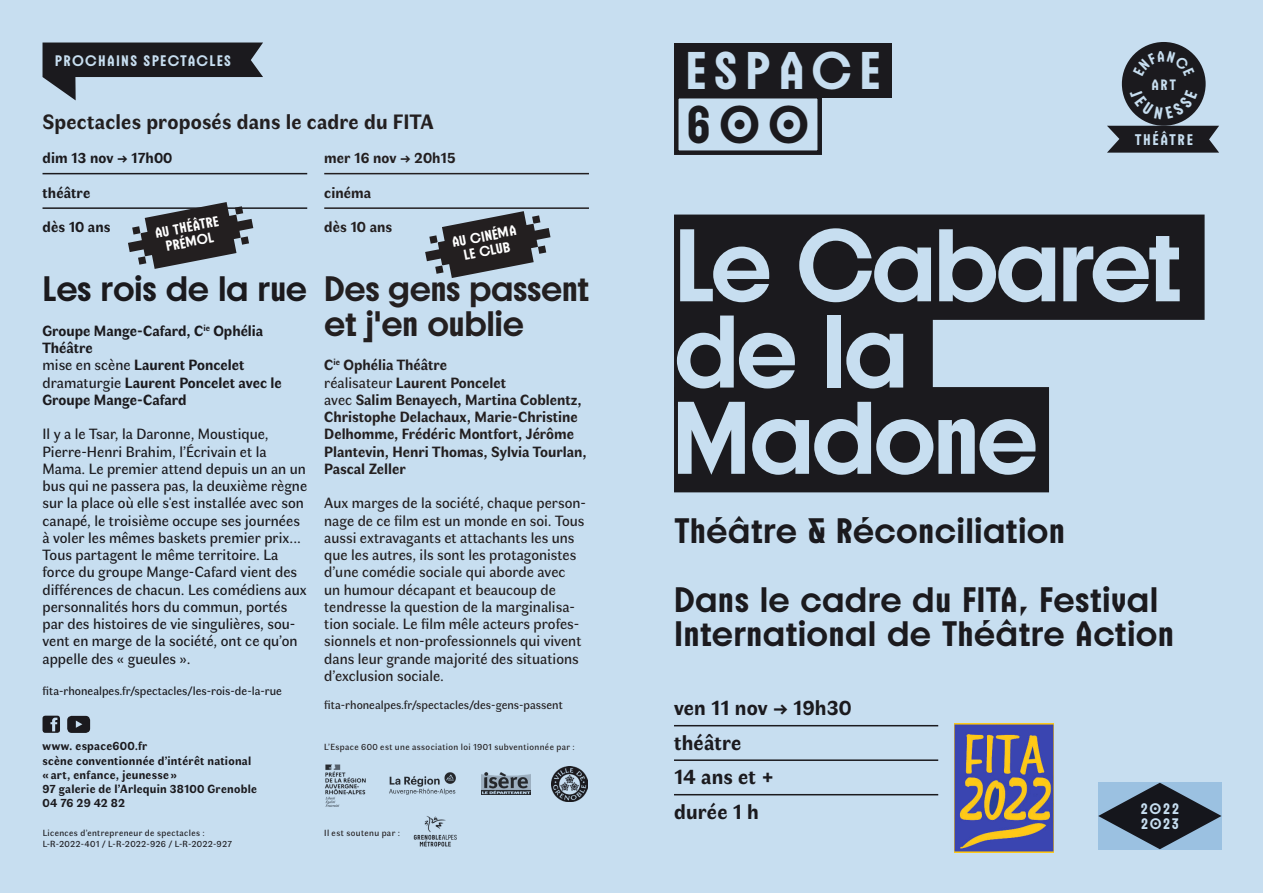
<style>
.page{position:relative;width:1263px;height:893px;background:#c7def0}
.page>*{position:absolute;margin:0;border:0;box-sizing:border-box;transform-origin:0 0}
.t1{font:700 condensed 96px/86.2px "Pneu";letter-spacing:-.035em;color:#fff}
.t2{font:700 condensed 49.35px "Pneu";letter-spacing:.15em;color:#fff}
.t3{font:700 condensed 49.35px "Pneu";color:#231f20}
._02_-_titre_prochain{font:700 condensed 33px/69px "Pneu";letter-spacing:.005em;color:#231f20}
._02_-_titre_prochain-2{font:700 condensed 33px/34.5px "Pneu";letter-spacing:-.015em;color:#231f20}
._03_-_date___horaire{font:700 21px/34.5px "Faune Text";letter-spacing:.01em;color:#231f20}
._03-_Compagnie__mise{font:15px/17.2px "Faune Text";color:#231f20}
._03-_Compagnie__mise-2{font:700 15px/17.2px "Faune Text";color:#231f20}
._01_-_Date___horaire{font:700 15px "Faune Text";letter-spacing:.005em;color:#231f20}
._02_-_genre___âge{font:700 15px "Faune Text";letter-spacing:.005em;color:#231f20}
.t4{font:700 condensed 14.4px "Pneu";letter-spacing:.105em;color:#fff}
.t5{font:700 condensed 14.25px/15px "Pneu";letter-spacing:.09em;color:#fff}
.t6{font:700 condensed 13.95px "Pneu";color:#fff}
.t7{font:700 condensed 13.5px/15px "Pneu";color:#fff;text-align:center}
.t8{font:700 12px/14.2px "Faune Text";letter-spacing:.025em;color:#231f20}
._03-_Compagnie__mise-3{font:12px "Faune Text";color:#231f20}
.t9{font:9px/10.5px "Faune Text";letter-spacing:.04em;color:#231f20}
.s1{font-weight:400}
</style>
<div class="page">
<svg style="left:1107px;top:126px;width:112px;height:27px"></svg>
<div style="left:1122px;top:42px;width:83px;height:84px;background:#1b1a1e;border-radius:50%"></div>
<div style="left:674px;top:94px;width:148px;height:61px;border:4px solid #231f20"></div>
<div style="left:674px;top:44px;width:217px;height:54px;background:#1b1a1e"></div>
<div style="left:674px;top:215px;width:530px;height:105px;background:#1b1a1e"></div>
<div style="left:674px;top:301px;width:259px;height:105px;background:#1b1a1e"></div>
<div style="left:674px;top:387px;width:375px;height:105px;background:#1b1a1e"></div>
<hr style="left:674px;top:725px;width:264px;height:1px;background:#231f20">
<hr style="left:674px;top:759px;width:264px;height:2px;background:#231f20">
<hr style="left:674px;top:794px;width:264px;height:1px;background:#231f20">
<svg style="left:67px;top:716px;width:23px;height:17px"></svg>
<svg style="left:43px;top:716px;width:17px;height:17px"></svg>
<hr style="left:43px;top:173px;width:264px;height:1px;background:#231f20">
<hr style="left:43px;top:207px;width:264px;height:2px;background:#231f20">
<svg style="left:1098px;top:783px;width:123px;height:66px"></svg>
<img style="left:389px;top:772px;width:67px;height:23px">
<img style="left:552px;top:766px;width:35px;height:35px">
<img style="left:481px;top:773px;width:50px;height:21px">
<img style="left:325px;top:764px;width:41px;height:43px">
<img style="left:413px;top:816px;width:44px;height:31px">
<svg style="left:43px;top:43px;width:220px;height:57px"></svg>
<hr style="left:324px;top:173px;width:265px;height:1px;background:#231f20">
<hr style="left:324px;top:207px;width:265px;height:2px;background:#231f20">
<img style="left:955px;top:723px;width:98px;height:129px">
<svg style="left:425px;top:211px;width:125px;height:67px"></svg>
<svg style="left:128px;top:202px;width:125px;height:67px"></svg>
<svg style="left:1130px;top:109px;width:67px;height:10px"></svg>
<svg style="left:1133px;top:50px;width:61px;height:6px"></svg>
<p class="t5" style="left:55px;top:52px;width:178px">PROCHAINS SPECTACLES</p>
<p class="_03_-_date___horaire" style="left:43px;top:103px;width:393px">Spectacles proposés dans le cadre du FITA</p>
<p class="_03-_Compagnie__mise-2" style="left:43px;top:149px;width:131px">dim 13 nov → 17h00</p>
<p class="_03-_Compagnie__mise-2" style="left:43px;top:183px;width:49px">théâtre</p>
<p class="_03-_Compagnie__mise-2" style="left:43px;top:218px;width:69px">dès 10 ans</p>
<p class="t7" style="left:154px;top:225px;width:66px;rotate:-11deg">AU THÉÂTRE<br>PRÉMOL</p>
<h3 class="_02_-_titre_prochain-2" style="left:43px;top:270px;width:266px">Les rois de la rue</h3>
<p class="_03-_Compagnie__mise-2" style="left:43px;top:321px;width:241px">Groupe Mange-Cafard, C<sup>ie</sup> Ophélia<br>Théâtre<br><span class="s1">mise en scène</span> Laurent Poncelet <span class="s1">dramaturgie</span> Laurent Poncelet avec le<br>Groupe Mange-Cafard</p>
<p class="_03-_Compagnie__mise" style="left:43px;top:425px;width:266px">Il y a le Tsar, la Daronne, Moustique, Pierre-Henri Brahim, l’Écrivain et la Mama. Le premier attend depuis un an un bus qui ne passera pas, la deuxième règne sur la place où elle s'est installée avec son canapé, le troisième occupe ses journées à voler les mêmes baskets premier prix...<br>Tous partagent le même territoire. La force du groupe Mange-Cafard vient des différences de chacun. Les comédiens aux personnalités hors du commun, portés par des histoires de vie singulières, sou&shy;vent en marge de la société, ont ce qu’on appelle des « gueules ».</p>
<p class="_03-_Compagnie__mise-3" style="left:43px;top:683px;width:241px">fita-rhonealpes.fr/spectacles/les-rois-de-la-rue</p>
<p class="t8" style="left:43px;top:738px;width:216px">www. espace600.fr<br>scène conventionnée d’intérêt national « art, enfance, jeunesse »<br>97 galerie de l’Arlequin 38100 Grenoble<br>04 76 29 42 82</p>
<p class="t9" style="left:43px;top:827px;width:191px">Licences d’entrepreneur de spectacles :<br>L-R-2022-401 / L-R-2022-926 / L-R-2022-927</p>
<p class="_01_-_Date___horaire" style="left:324px;top:148px;width:133px">mer 16 nov → 20h15</p>
<p class="_02_-_genre___âge" style="left:324px;top:182px;width:48px">cinéma</p>
<p class="_02_-_genre___âge" style="left:324px;top:217px;width:69px">dès 10 ans</p>
<p class="t7" style="left:451px;top:234px;width:67px;rotate:-11deg">AU CINÉMA<br>LE CLUB</p>
<p class="_02_-_titre_prochain-2" style="left:324px;top:270px;width:266px">Des gens passent et j'en oublie</p>
<p class="_03-_Compagnie__mise-2" style="left:324px;top:356px;width:124px">C<sup>ie</sup> Ophélia Théâtre</p>
<p class="_03-_Compagnie__mise-2" style="left:324px;top:373px;width:183px"><span class="s1">réalisateur</span> Laurent Poncelet</p>
<p class="_03-_Compagnie__mise-2" style="left:324px;top:390px;width:264px"><span class="s1">avec</span> Salim Benayech, Martina Coblentz, Christophe Delachaux, Marie-Christine Delhomme, Frédéric Montfort, Jérôme Plantevin, Henri Thomas, Sylvia Tourlan, Pascal Zeller</p>
<p class="_03-_Compagnie__mise" style="left:324px;top:494px;width:263px">Aux marges de la société, chaque person&shy;nage de ce film est un monde en soi. Tous aussi extravagants et attachants les uns que les autres, ils sont les protagonistes d’une comédie sociale qui aborde avec<br>un humour décapant et beaucoup de tendresse la question de la marginalisa&shy;tion sociale. Le film mêle acteurs profes&shy;sionnels et non-professionnels qui vivent dans leur grande majorité des situations d’exclusion sociale.</p>
<p class="_03-_Compagnie__mise-3" style="left:324px;top:697px;width:240px">fita-rhonealpes.fr/spectacles/des-gens-passent</p>
<p class="t9" style="left:324px;top:741px;width:252px">L’Espace 600 est une association loi 1901 subventionnée par :</p>
<p class="t9" style="left:324px;top:827px;width:77px">Il est soutenu par :</p>
<h2 class="t2" style="left:685px;top:37px;width:197px">ESPACE</h2>
<h2 class="t3" style="left:686px;top:91px;width:126px">600</h2>
<p class="t6" style="left:1151px;top:75px;width:26px">ART</p>
<p class="t4" style="left:1135px;top:130px;width:60px">THÉÂTRE</p>
<h1 class="t1" style="left:674px;top:217px;width:508px">Le Cabaret de la<br>Madone</h1>
<h3 class="_02_-_titre_prochain" style="left:674px;top:494px;width:486px">Théâtre &amp; Réconciliation<br>Dans le cadre du FITA, Festival</h3>
<h3 class="_02_-_titre_prochain" style="left:674px;top:598px;width:501px">International de Théâtre Action</h3>
<h3 class="_03_-_date___horaire" style="left:674px;top:690px;width:179px">ven 11 nov → 19h30 théâtre<br>14 ans et +<br>durée 1 h</h3>
<p class="t5" style="left:1141px;top:800px;width:40px">2022<br>2023</p>
</div>
